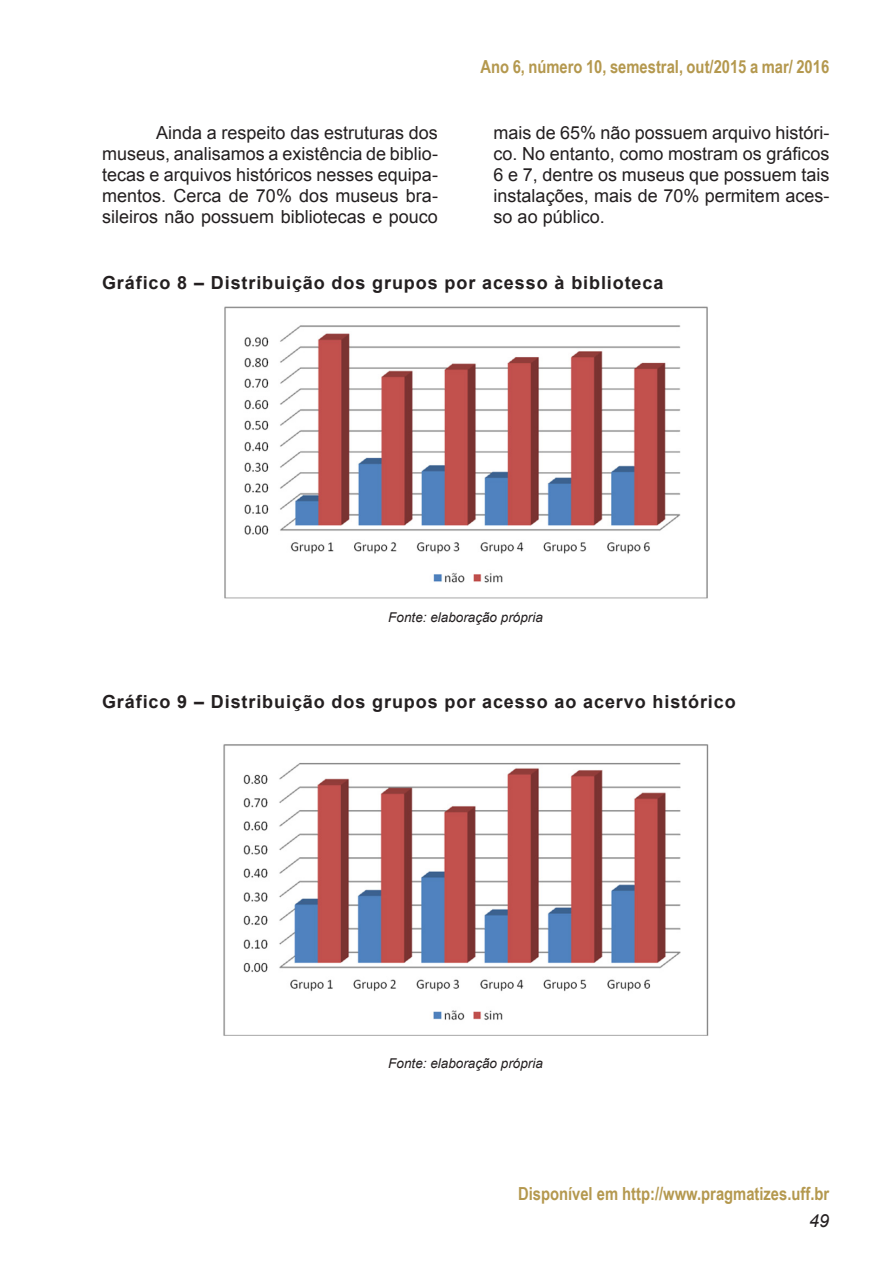
<style>
.page{position:relative;width:893px;height:1263px;background:#fff}
.page>*{position:absolute;margin:0;border:0;box-sizing:border-box;transform-origin:0 0}
.t1{font:18px/21px "Arial";color:#231f20;text-align:justify}
.t2{font:700 18px "Arial";letter-spacing:.05em;color:#231f20}
.t3{font:700 18px "Arial Narrow";color:#b4984e}
.t4{font:italic 18px "Arial";color:#231f20}
.t5{font:italic 13.5px "Arial";color:#231f20}
</style>
<div class="page">
<img style="left:224px;top:306px;width:484px;height:293px">
<img style="left:223px;top:744px;width:486px;height:292px">
<p class="t3" style="left:480px;top:53px;width:350px">Ano 6, número 10, semestral, out/2015 a mar/ 2016</p>
<p class="t1" style="left:102px;top:122px;width:337px;text-indent:54px">Ainda a respeito das estruturas dos museus, analisamos a existência de biblio&shy;tecas e arquivos históricos nesses equipa&shy;mentos. Cerca de 70% dos museus bra&shy;sileiros não possuem bibliotecas e pouco</p>
<p class="t1" style="left:494px;top:122px;width:337px">mais de 65% não possuem arquivo históri&shy;co. No entanto, como mostram os gráficos 6 e 7, dentre os museus que possuem tais instalações, mais de 70% permitem aces&shy;so ao público.</p>
<p class="t2" style="left:102px;top:270px;width:563px">Gráfico 8 – Distribuição dos grupos por acesso à biblioteca</p>
<p class="t5" style="left:388px;top:608px;width:156px">Fonte: elaboração própria</p>
<p class="t2" style="left:102px;top:690px;width:635px">Gráfico 9 – Distribuição dos grupos por acesso ao acervo histórico</p>
<p class="t5" style="left:388px;top:1055px;width:156px">Fonte: elaboração própria</p>
<p class="t3" style="left:518px;top:1179px;width:313px">Disponível em http://www.pragmatizes.uff.br</p>
<p class="t4" style="left:809px;top:1209px;width:22px">49</p>
</div>
